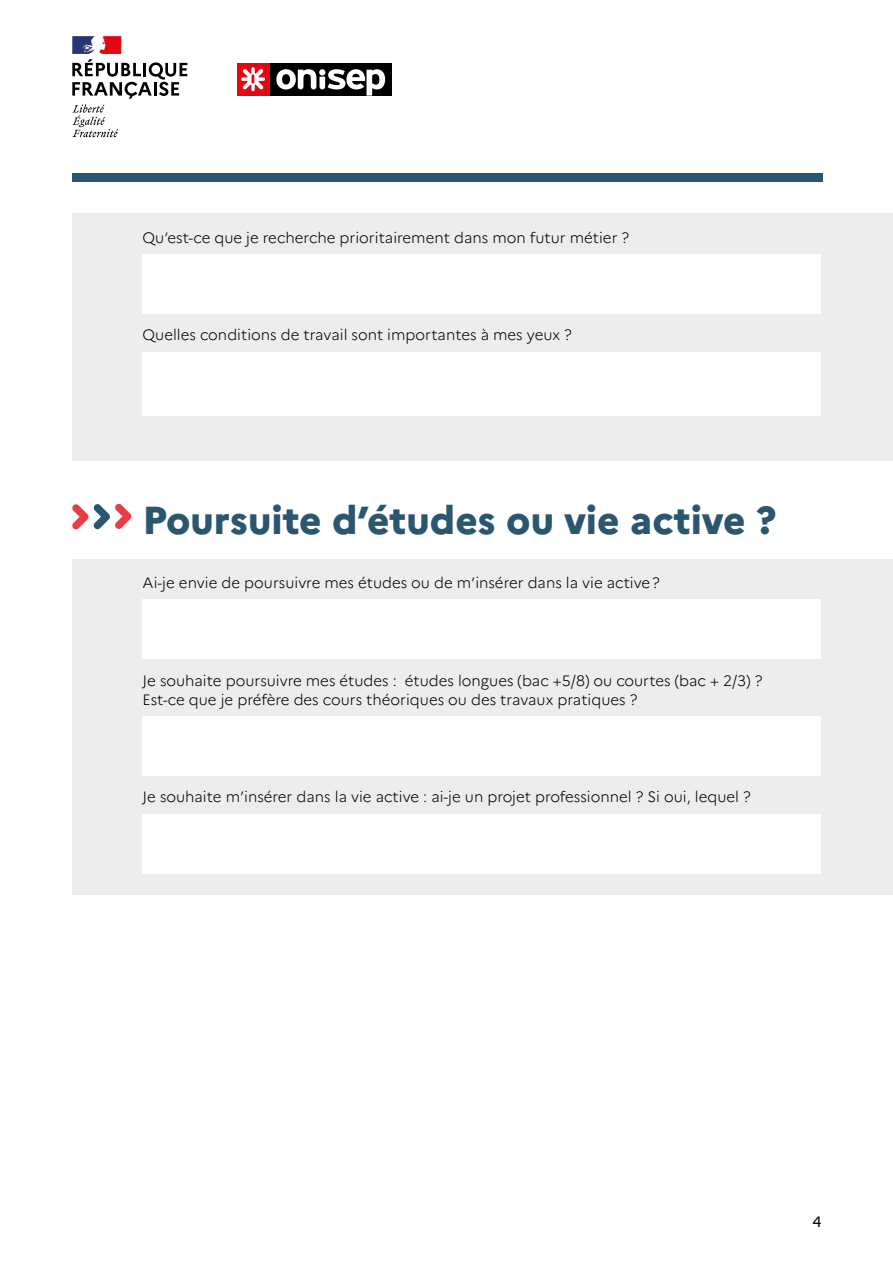
<style>
.page{position:relative;width:893px;height:1263px;background:#fff}
.page>*{position:absolute;margin:0;border:0;box-sizing:border-box;transform-origin:0 0}
.t1{font:800 39px "Marianne";color:#2b566f}
.t2{font:300 15px/18.8px "Marianne";color:#000}
.t3{font:15px "Marianne";color:#000}
</style>
<div class="page">
<svg style="left:72px;top:36px;width:115px;height:101px"></svg>
<div style="left:269px;top:63px;width:123px;height:33px;background:#000"></div>
<svg style="left:276px;top:69px;width:109px;height:27px"></svg>
<div style="left:237px;top:63px;width:32px;height:33px;background:#e30613"></div>
<svg style="left:241px;top:67px;width:24px;height:24px"></svg>
<div style="left:72px;top:559px;width:821px;height:335px;background:#ededed"></div>
<div style="left:143px;top:599px;width:678px;height:60px;background:#fff"></div>
<div style="left:143px;top:716px;width:678px;height:60px;background:#fff"></div>
<div style="left:143px;top:814px;width:678px;height:59px;background:#fff"></div>
<svg style="left:72px;top:503px;width:59px;height:26px"></svg>
<div style="left:72px;top:173px;width:750px;height:9px;background:#2b566f"></div>
<div style="left:72px;top:214px;width:821px;height:247px;background:#ededed"></div>
<div style="left:143px;top:254px;width:678px;height:60px;background:#fff"></div>
<div style="left:143px;top:352px;width:678px;height:63px;background:#fff"></div>
<p class="t2" style="left:143px;top:228px;width:488px">Qu’est-ce que je recherche prioritairement dans mon futur métier ?</p>
<p class="t2" style="left:143px;top:325px;width:431px">Quelles conditions de travail sont importantes à mes yeux ?</p>
<h1 class="t1" style="left:143px;top:496px;width:636px">Poursuite d’études ou vie active ?</h1>
<p class="t2" style="left:143px;top:573px;width:519px">Ai-je envie de poursuivre mes études ou de m’insérer dans la vie active?</p>
<p class="t2" style="left:143px;top:671px;width:621px">Je souhaite poursuivre mes études : études longues (bac +5/8) ou courtes (bac + 2/3) ?<br>Est-ce que je préfère des cours théoriques ou des travaux pratiques ?</p>
<p class="t2" style="left:143px;top:787px;width:610px">Je souhaite m’insérer dans la vie active : ai-je un projet professionnel ? Si oui, lequel ?</p>
<p class="t3" style="left:812px;top:1213px;width:10px">4</p>
</div>
